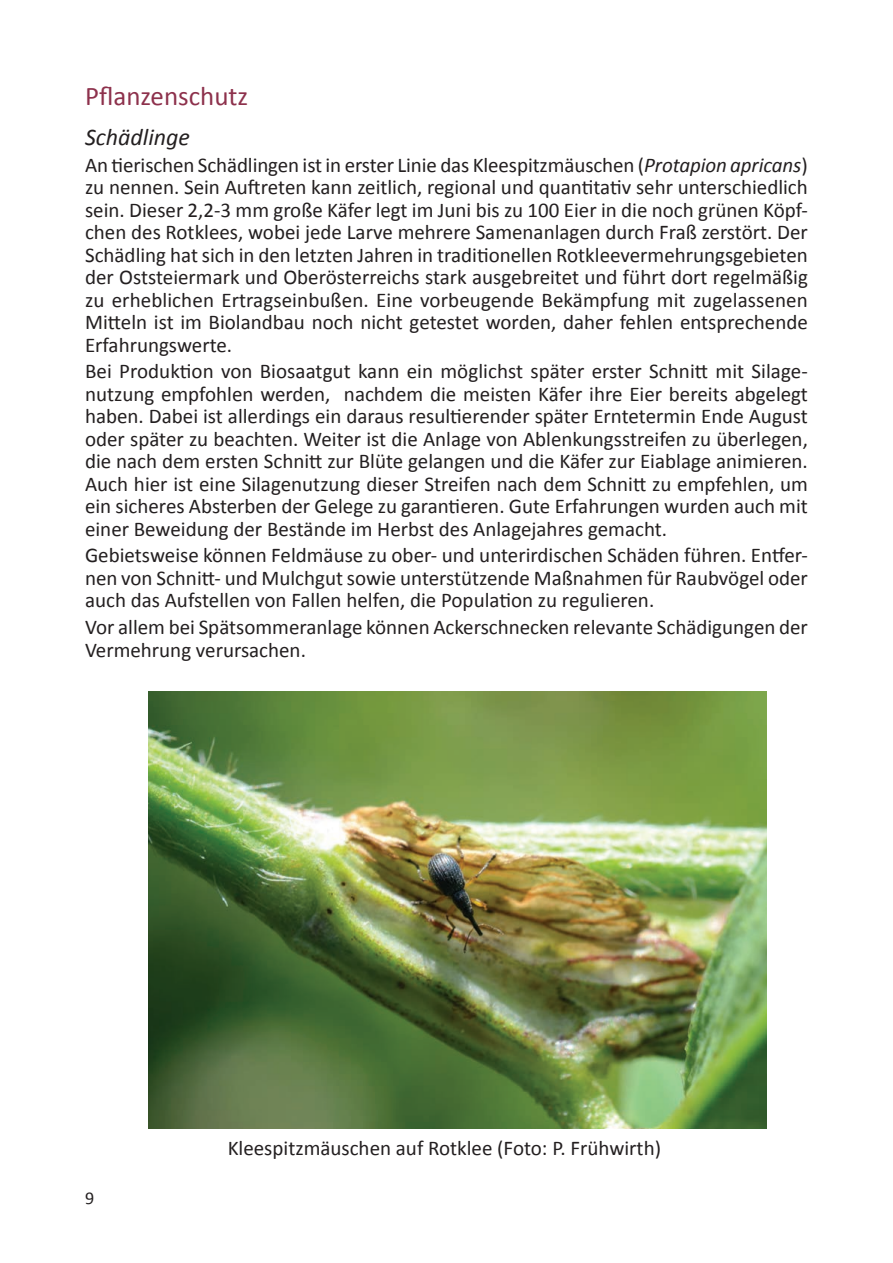
<style>
.page{position:relative;width:893px;height:1263px;background:#fff}
.page>*{position:absolute;margin:0;border:0;box-sizing:border-box;transform-origin:0 0}
.t1{font:27px "Calibri";color:#8d314c}
.t2{font:italic 24px "Calibri";color:#231f20}
.t3{font:21px/22.5px "Calibri";color:#231f20;text-align:justify}
.t4{font:18px "Calibri";color:#231f20}
.s1{font-style:italic}
</style>
<div class="page">
<img style="left:149px;top:691px;width:618px;height:437px">
<p class="t1" style="left:85px;top:79px;width:165px">Pflanzenschutz</p>
<p class="t2" style="left:85px;top:120px;width:106px">Schädlinge</p>
<p class="t3" style="left:85px;top:153px;width:724px">An tierischen Schädlingen ist in erster Linie das Kleespitzmäuschen (<span class="s1">Protapion apricans</span>) zu nennen. Sein Auftreten kann zeitlich, regional und quantitativ sehr unterschiedlich sein. Dieser 2,2-3 mm große Käfer legt im Juni bis zu 100 Eier in die noch grünen Köpf&shy;chen des Rotklees, wobei jede Larve mehrere Samenanlagen durch Fraß zerstört. Der Schädling hat sich in den letzten Jahren in traditionellen Rotkleevermehrungsgebieten der Oststeiermark und Oberösterreichs stark ausgebreitet und führt dort regelmäßig zu erheblichen Ertragseinbußen. Eine vorbeugende Bekämpfung mit zugelassenen Mitteln ist im Biolandbau noch nicht getestet worden, daher fehlen entsprechende Erfahrungswerte.</p>
<p class="t3" style="left:85px;top:360px;width:724px">Bei Produktion von Biosaatgut kann ein möglichst später erster Schnitt mit Silage&shy;nutzung empfohlen werden, nachdem die meisten Käfer ihre Eier bereits abgelegt haben. Dabei ist allerdings ein daraus resultierender später Erntetermin Ende August oder später zu beachten. Weiter ist die Anlage von Ablenkungsstreifen zu überlegen, die nach dem ersten Schnitt zur Blüte gelangen und die Käfer zur Eiablage animieren.<br>Auch hier ist eine Silagenutzung dieser Streifen nach dem Schnitt zu empfehlen, um ein sicheres Absterben der Gelege zu garantieren. Gute Erfahrungen wurden auch mit einer Beweidung der Bestände im Herbst des Anlagejahres gemacht.</p>
<p class="t3" style="left:85px;top:544px;width:724px">Gebietsweise können Feldmäuse zu ober- und unterirdischen Schäden führen. Entfer&shy;nen von Schnitt- und Mulchgut sowie unterstützende Maßnahmen für Raubvögel oder auch das Aufstellen von Fallen helfen, die Population zu regulieren.</p>
<p class="t3" style="left:85px;top:616px;width:724px">Vor allem bei Spätsommeranlage können Ackerschnecken relevante Schädigungen der<br>Vermehrung verursachen.</p>
<p class="t4" style="left:85px;top:1187px;width:11px">9</p>
<p class="t3" style="left:228px;top:1136px;width:435px">Kleespitzmäuschen auf Rotklee (Foto: P. Frühwirth)</p>
</div>
